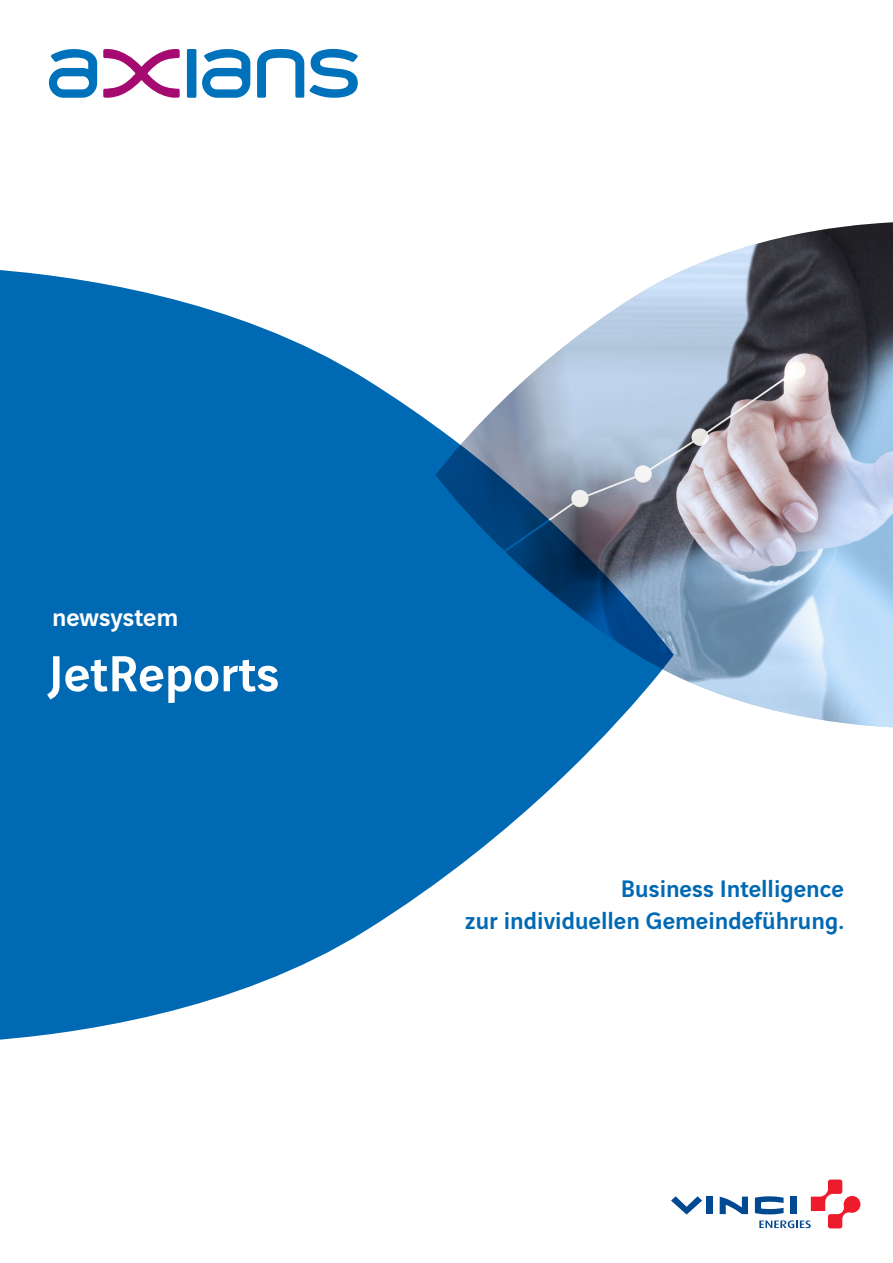
<style>
.page{position:relative;width:893px;height:1263px;background:#fff}
.page>*{position:absolute;margin:0;border:0;box-sizing:border-box;transform-origin:0 0}
.t1{font:500 54px "Vinci Sans";color:#fff}
.t2{font:500 27px "Vinci Sans";color:#fff}
.t3{font:500 25.5px "Vinci Sans";color:#0069b4}
</style>
<div class="page">
<div style="left:187px;top:49px;width:9px;height:49px;background:#0072bc;border-radius:2px"></div>
<svg style="left:103px;top:49px;width:77px;height:49px"></svg>
<svg style="left:202px;top:49px;width:48px;height:49px"></svg>
<svg style="left:49px;top:49px;width:48px;height:49px"></svg>
<svg style="left:257px;top:49px;width:101px;height:49px"></svg>
<div style="left:706px;top:1196px;width:7px;height:18px;background:#014990"></div>
<svg style="left:720px;top:1196px;width:28px;height:18px"></svg>
<svg style="left:671px;top:1196px;width:31px;height:18px"></svg>
<svg style="left:755px;top:1179px;width:105px;height:49px"></svg>
<img style="left:674px;top:222px;width:219px;height:505px">
<svg style="left:0;top:270px;width:674px;height:770px;fill:#0069b4"></svg>
<p class="t2" style="left:52px;top:597px;width:128px">newsystem</p>
<p class="t1" style="left:49px;top:632px;width:232px">JetReports</p>
<p class="t3" style="left:621px;top:868px;width:225px">Business Intelligence</p>
<p class="t3" style="left:465px;top:901px;width:381px">zur individuellen Gemeindeführung.</p>
</div>
